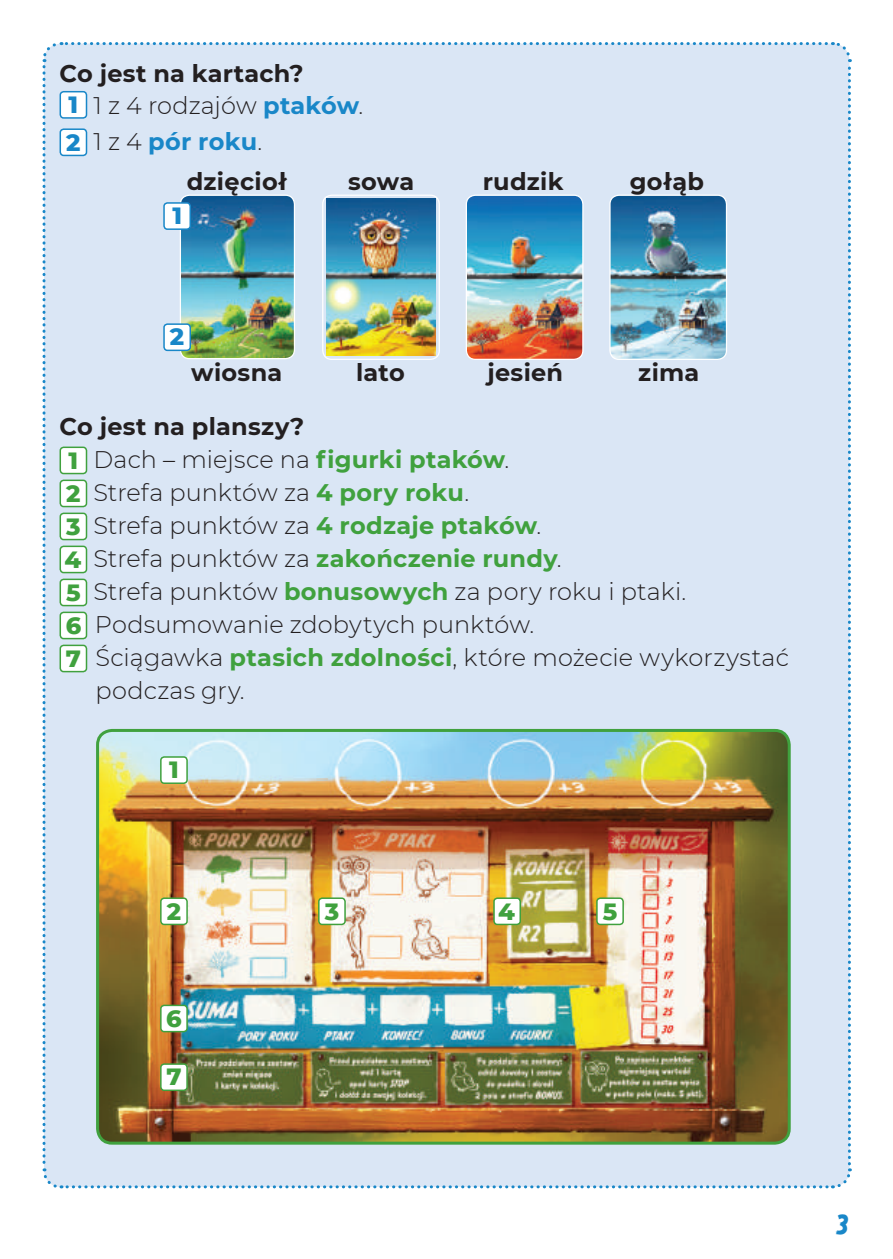
<style>
.page{position:relative;width:893px;height:1259px;background:#fff}
.page>*{position:absolute;margin:0;border:0;box-sizing:border-box;transform-origin:0 0}
.t1{font:300 24px "Montserrat";letter-spacing:.005em;color:#231f20}
.t2{font:700 24px/32.4px "Montserrat";letter-spacing:.01em;color:#231f20}
.t3{font:700 24px "Montserrat";letter-spacing:.01em;color:#1987c8}
.t4{font:800 24px "Montserrat";color:#40a13e}
.t5{font:800 24px "Montserrat";color:#1987c8}
.t6{font:italic 24px "CC Monster Mash";color:#1987c8}
.s1{font-weight:800;color:#1987c8}
.s2{font-weight:300}
.s3{color:#1987c8}
.s4{font-weight:800}
.s5{font-weight:300;color:#231f20}
.s6{font-weight:800;color:#40a13e}
.s7{font-weight:700;color:#40a13e}
</style>
<div class="page">
<div style="left:42px;top:42px;width:810px;height:1147px;background:#dae6f5"></div>
<div style="left:60px;top:92px;width:26px;height:26px;background:#fff;border-radius:3px"></div>
<div style="left:60px;top:91px;width:27px;height:28px;border:2px solid #1987c8;border-radius:3px"></div>
<div style="left:60px;top:129px;width:26px;height:26px;background:#fff;border-radius:3px"></div>
<div style="left:60px;top:128px;width:27px;height:28px;border:2px solid #1987c8;border-radius:3px"></div>
<div style="left:60px;top:447px;width:26px;height:26px;background:#fff;border-radius:3px"></div>
<div style="left:60px;top:446px;width:27px;height:28px;border:2px solid #40a13e;border-radius:3px"></div>
<div style="left:60px;top:480px;width:26px;height:26px;background:#fff;border-radius:3px"></div>
<div style="left:60px;top:479px;width:27px;height:28px;border:2px solid #40a13e;border-radius:3px"></div>
<div style="left:60px;top:513px;width:26px;height:26px;background:#fff;border-radius:3px"></div>
<div style="left:60px;top:512px;width:27px;height:28px;border:2px solid #40a13e;border-radius:3px"></div>
<div style="left:60px;top:546px;width:26px;height:26px;background:#fff;border-radius:3px"></div>
<div style="left:60px;top:545px;width:27px;height:28px;border:2px solid #40a13e;border-radius:3px"></div>
<div style="left:60px;top:579px;width:26px;height:26px;background:#fff;border-radius:3px"></div>
<div style="left:60px;top:578px;width:27px;height:28px;border:2px solid #40a13e;border-radius:3px"></div>
<div style="left:60px;top:612px;width:26px;height:26px;background:#fff;border-radius:3px"></div>
<div style="left:60px;top:611px;width:27px;height:28px;border:2px solid #40a13e;border-radius:3px"></div>
<div style="left:60px;top:645px;width:26px;height:26px;background:#fff;border-radius:3px"></div>
<div style="left:60px;top:644px;width:27px;height:28px;border:2px solid #40a13e;border-radius:3px"></div>
<img style="left:98px;top:730px;width:691px;height:413px">
<div style="left:96px;top:729px;width:695px;height:415px;border:3px solid #40a13e;border-radius:15px"></div>
<img style="left:180px;top:195px;width:114px;height:164px">
<div style="left:180px;top:195px;width:115px;height:164px;border:1px solid #fff;border-radius:9px"></div>
<img style="left:326px;top:199px;width:110px;height:157px">
<div style="left:322px;top:195px;width:118px;height:165px;border:1px solid #fff;border-radius:9px"></div>
<img style="left:466px;top:195px;width:117px;height:164px">
<div style="left:466px;top:195px;width:117px;height:165px;border:1px solid #fff;border-radius:9px"></div>
<img style="left:610px;top:195px;width:116px;height:164px">
<div style="left:609px;top:195px;width:118px;height:165px;border:1px solid #fff;border-radius:9px"></div>
<div style="left:319px;top:898px;width:26px;height:26px;background:#fff;border-radius:3px"></div>
<div style="left:318px;top:897px;width:28px;height:28px;border:2px solid #40a13e;border-radius:3px"></div>
<div style="left:494px;top:898px;width:26px;height:26px;background:#fff;border-radius:3px"></div>
<div style="left:493px;top:897px;width:28px;height:28px;border:2px solid #40a13e;border-radius:3px"></div>
<div style="left:597px;top:898px;width:26px;height:26px;background:#fff;border-radius:3px"></div>
<div style="left:596px;top:897px;width:28px;height:28px;border:2px solid #40a13e;border-radius:3px"></div>
<div style="left:161px;top:1005px;width:26px;height:26px;background:#fff;border-radius:3px"></div>
<div style="left:160px;top:1004px;width:28px;height:28px;border:2px solid #40a13e;border-radius:3px"></div>
<div style="left:161px;top:1064px;width:26px;height:26px;background:#fff;border-radius:3px"></div>
<div style="left:160px;top:1063px;width:28px;height:28px;border:2px solid #40a13e;border-radius:3px"></div>
<div style="left:164px;top:203px;width:26px;height:26px;background:#fff;border-radius:3px"></div>
<div style="left:163px;top:202px;width:28px;height:28px;border:2px solid #1987c8;border-radius:3px"></div>
<div style="left:164px;top:324px;width:26px;height:26px;background:#fff;border-radius:3px"></div>
<div style="left:163px;top:323px;width:28px;height:28px;border:2px solid #1987c8;border-radius:3px"></div>
<div style="left:161px;top:757px;width:26px;height:26px;background:#fff;border-radius:3px"></div>
<div style="left:160px;top:756px;width:28px;height:28px;border:2px solid #40a13e;border-radius:3px"></div>
<div style="left:161px;top:898px;width:26px;height:26px;background:#fff;border-radius:3px"></div>
<div style="left:160px;top:897px;width:28px;height:28px;border:2px solid #40a13e;border-radius:3px"></div>
<p class="t2" style="left:69px;top:56px;width:296px;text-indent:-9px">Co jest na kartach?<br><span class="s1">1</span> <span class="s2">1 z 4 rodzajów</span> <span class="s3">ptaków</span><span class="s2">.</span></p>
<p class="t3" style="left:66px;top:124px;width:198px"><span class="s4">2</span> <span class="s5">1 z 4</span> pór roku<span class="s5">.</span></p>
<p class="t2" style="left:187px;top:164px;width:102px">dzięcioł</p>
<p class="t2" style="left:483px;top:164px;width:82px">rudzik</p>
<p class="t2" style="left:630px;top:164px;width:76px">gołąb</p>
<p class="t2" style="left:348px;top:164px;width:68px">sowa</p>
<p class="t5" style="left:172px;top:198px;width:11px">1</p>
<p class="t5" style="left:170px;top:319px;width:16px">2</p>
<p class="t2" style="left:191px;top:355px;width:93px">wiosna</p>
<p class="t2" style="left:356px;top:355px;width:50px">lato</p>
<p class="t2" style="left:487px;top:355px;width:77px">jesień</p>
<p class="t2" style="left:638px;top:355px;width:62px">zima</p>
<p class="t2" style="left:60px;top:409px;width:246px">Co jest na planszy?</p>
<p class="t1" style="left:69px;top:443px;width:442px"><span class="s6">1</span> Dach – miejsce na <span class="s7">figurki ptaków</span>.</p>
<p class="t1" style="left:66px;top:476px;width:404px"><span class="s6">2</span> Strefa punktów za <span class="s7">4 pory roku</span>.</p>
<p class="t1" style="left:66px;top:509px;width:476px"><span class="s6">3</span> Strefa punktów za <span class="s7">4 rodzaje ptaków</span>.</p>
<p class="t1" style="left:65px;top:542px;width:498px"><span class="s6">4</span> Strefa punktów za <span class="s7">zakończenie rundy</span>.</p>
<p class="t1" style="left:66px;top:575px;width:622px"><span class="s6">5</span> Strefa punktów <span class="s7">bonusowych</span> za pory roku i ptaki.</p>
<p class="t1" style="left:66px;top:608px;width:470px"><span class="s6">6</span> Podsumowanie zdobytych punktów.</p>
<p class="t1" style="left:66px;top:641px;width:725px"><span class="s6">7</span> Ściągawka <span class="s7">ptasich zdolności</span>, które możecie wykorzystać</p>
<p class="t1" style="left:95px;top:674px;width:151px">podczas gry.</p>
<p class="t4" style="left:169px;top:752px;width:11px">1</p>
<p class="t4" style="left:167px;top:893px;width:16px">2</p>
<p class="t4" style="left:166px;top:1000px;width:17px">6</p>
<p class="t4" style="left:167px;top:1059px;width:17px">7</p>
<p class="t4" style="left:325px;top:893px;width:16px">3</p>
<p class="t4" style="left:498px;top:893px;width:18px">4</p>
<p class="t4" style="left:603px;top:893px;width:16px">5</p>
<p class="t6" style="left:838px;top:1211px;width:14px">3</p>
</div>
